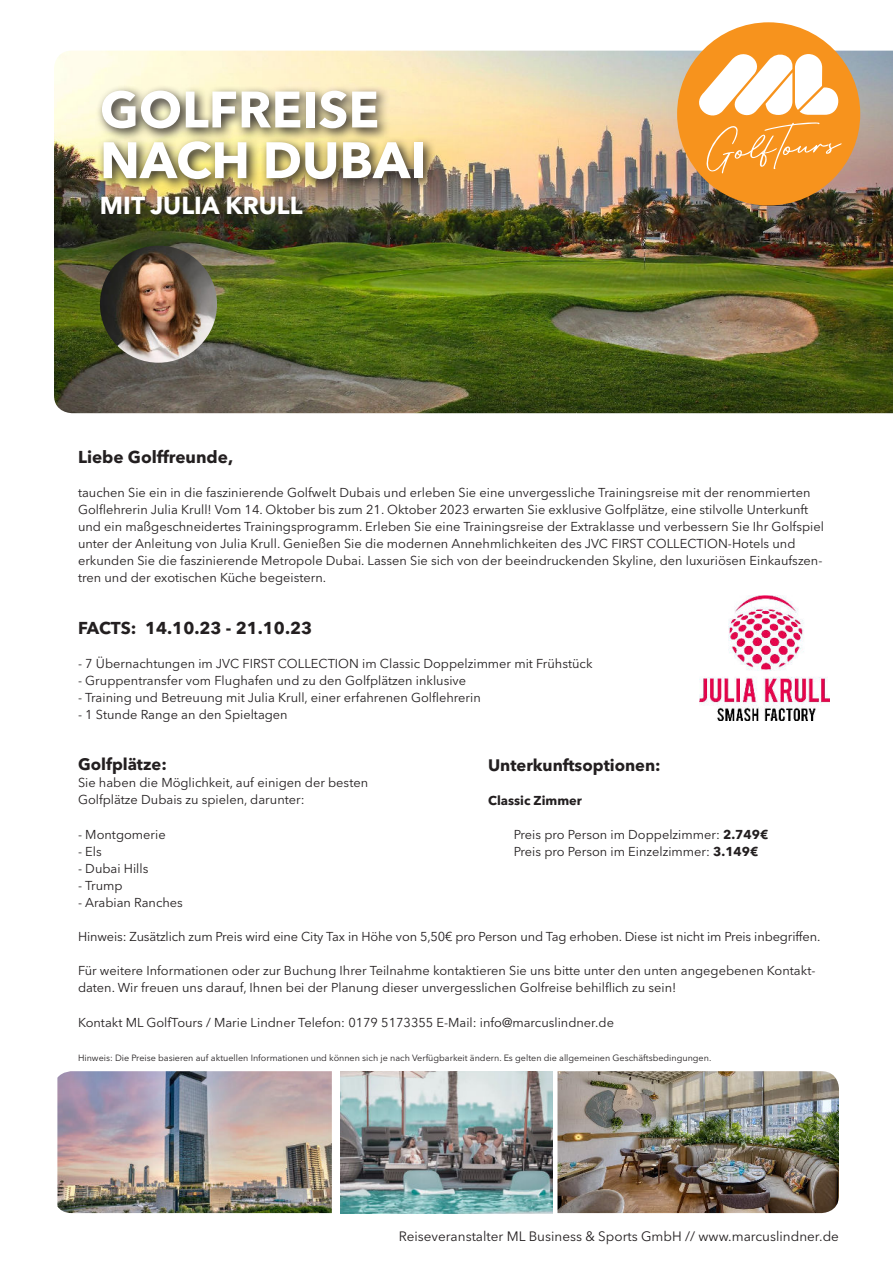
<style>
.page{position:relative;width:893px;height:1263px;background:#fff}
.page>*{position:absolute;margin:0;border:0;box-sizing:border-box;transform-origin:0 0}
.t1{font:700 50.7px/50.7px "Avenir Next LT Pro";color:#fff}
.t2{font:700 24.45px "Avenir Next LT Pro";color:#fff}
.t3{font:700 17.1px "Avenir Next LT Pro";color:#231f20}
.t4{font:700 16.5px "Avenir Next LT Pro";color:#231f20}
.t5{font:13.5px "Avenir Next LT Pro";color:#231f20}
.t6{font:12.75px/17.1px "Avenir Next LT Pro";color:#231f20}
.t7{font:700 12.75px "Avenir Next LT Pro";color:#231f20}
.t8{font:9px "Avenir Next LT Pro";color:#231f20}
.s1{font-weight:700}
</style>
<div class="page">
<img style="left:54px;top:51px;width:839px;height:362px">
<img style="left:95px;top:85px;width:341px;height:143px">
<img style="left:57px;top:1071px;width:275px;height:142px">
<img style="left:340px;top:1071px;width:213px;height:142px">
<img style="left:557px;top:1071px;width:282px;height:142px">
<div style="left:677px;top:22px;width:183px;height:183px;background:#f7931d;border-radius:50%"></div>
<svg style="left:690px;top:45px;width:153px;height:129px"></svg>
<img style="left:100px;top:246px;width:117px;height:117px;border-radius:59px">
<img style="left:700px;top:595px;width:129px;height:125px">
<h1 class="t1" style="left:100px;top:89px;width:328px">GOLFREISE<br>NACH DUBAI</h1>
<h2 class="t2" style="left:100px;top:195px;width:204px">MIT JULIA KRULL</h2>
<h3 class="t3" style="left:78px;top:449px;width:157px">Liebe Golffreunde,</h3>
<p class="t6" style="left:78px;top:484px;width:747px">tauchen Sie ein in die faszinierende Golfwelt Dubais und erleben Sie eine unvergessliche Trainingsreise mit der renommierten Golflehrerin Julia Krull! Vom 14. Oktober bis zum 21. Oktober 2023 erwarten Sie exklusive Golfplätze, eine stilvolle Unterkunft und ein maßgeschneidertes Trainingsprogramm. Erleben Sie eine Trainingsreise der Extraklasse und verbessern Sie Ihr Golfspiel unter der Anleitung von Julia Krull. Genießen Sie die modernen Annehmlichkeiten des JVC FIRST COLLECTION-Hotels und erkunden Sie die faszinierende Metropole Dubai. Lassen Sie sich von der beeindruckenden Skyline, den luxuriösen Einkaufszen&shy;tren und der exotischen Küche begeistern.</p>
<h3 class="t3" style="left:78px;top:620px;width:236px">FACTS: 14.10.23 - 21.10.23</h3>
<p class="t6" style="left:78px;top:655px;width:516px">- 7 Übernachtungen im JVC FIRST COLLECTION im Classic Doppelzimmer mit Frühstück</p>
<p class="t6" style="left:78px;top:672px;width:390px">- Gruppentransfer vom Flughafen und zu den Golfplätzen inklusive</p>
<p class="t6" style="left:78px;top:689px;width:404px">- Training und Betreuung mit Julia Krull, einer erfahrenen Golflehrerin</p>
<p class="t6" style="left:78px;top:706px;width:211px">- 1 Stunde Range an den Spieltagen</p>
<p class="t4" style="left:78px;top:757px;width:90px">Golfplätze:</p>
<p class="t6" style="left:78px;top:774px;width:292px">Sie haben die Möglichkeit, auf einigen der besten<br>Golfplätze Dubais zu spielen, darunter:</p>
<p class="t6" style="left:78px;top:826px;width:89px">- Montgomerie</p>
<p class="t6" style="left:78px;top:843px;width:25px">- Els</p>
<p class="t6" style="left:78px;top:860px;width:72px">- Dubai Hills</p>
<p class="t6" style="left:78px;top:877px;width:46px">- Trump</p>
<p class="t6" style="left:78px;top:894px;width:106px">- Arabian Ranches</p>
<p class="t6" style="left:78px;top:928px;width:744px">Hinweis: Zusätzlich zum Preis wird eine City Tax in Höhe von 5,50€ pro Person und Tag erhoben. Diese ist nicht im Preis inbegriffen.</p>
<p class="t6" style="left:78px;top:962px;width:739px">Für weitere Informationen oder zur Buchung Ihrer Teilnahme kontaktieren Sie uns bitte unter den unten angegebenen Kontakt&shy;daten. Wir freuen uns darauf, Ihnen bei der Planung dieser unvergesslichen Golfreise behilflich zu sein!</p>
<p class="t6" style="left:78px;top:1014px;width:538px">Kontakt ML GolfTours / Marie Lindner Telefon: 0179 5173355 E-Mail: info@marcuslindner.de</p>
<p class="t8" style="left:78px;top:1052px;width:635px">Hinweis: Die Preise basieren auf aktuellen Informationen und können sich je nach Verfügbarkeit ändern. Es gelten die allgemeinen Geschäftsbedingungen.</p>
<p class="t4" style="left:488px;top:758px;width:174px">Unterkunftsoptionen:</p>
<p class="t7" style="left:488px;top:795px;width:95px">Classic Zimmer</p>
<p class="t6" style="left:514px;top:826px;width:256px">Preis pro Person im Doppelzimmer: <span class="s1">2.749€<br></span>Preis pro Person im Einzelzimmer: <span class="s1">3.149€</span></p>
<p class="t5" style="left:399px;top:1229px;width:442px">Reiseveranstalter ML Business &amp; Sports GmbH // www.marcuslindner.de</p>
</div>
